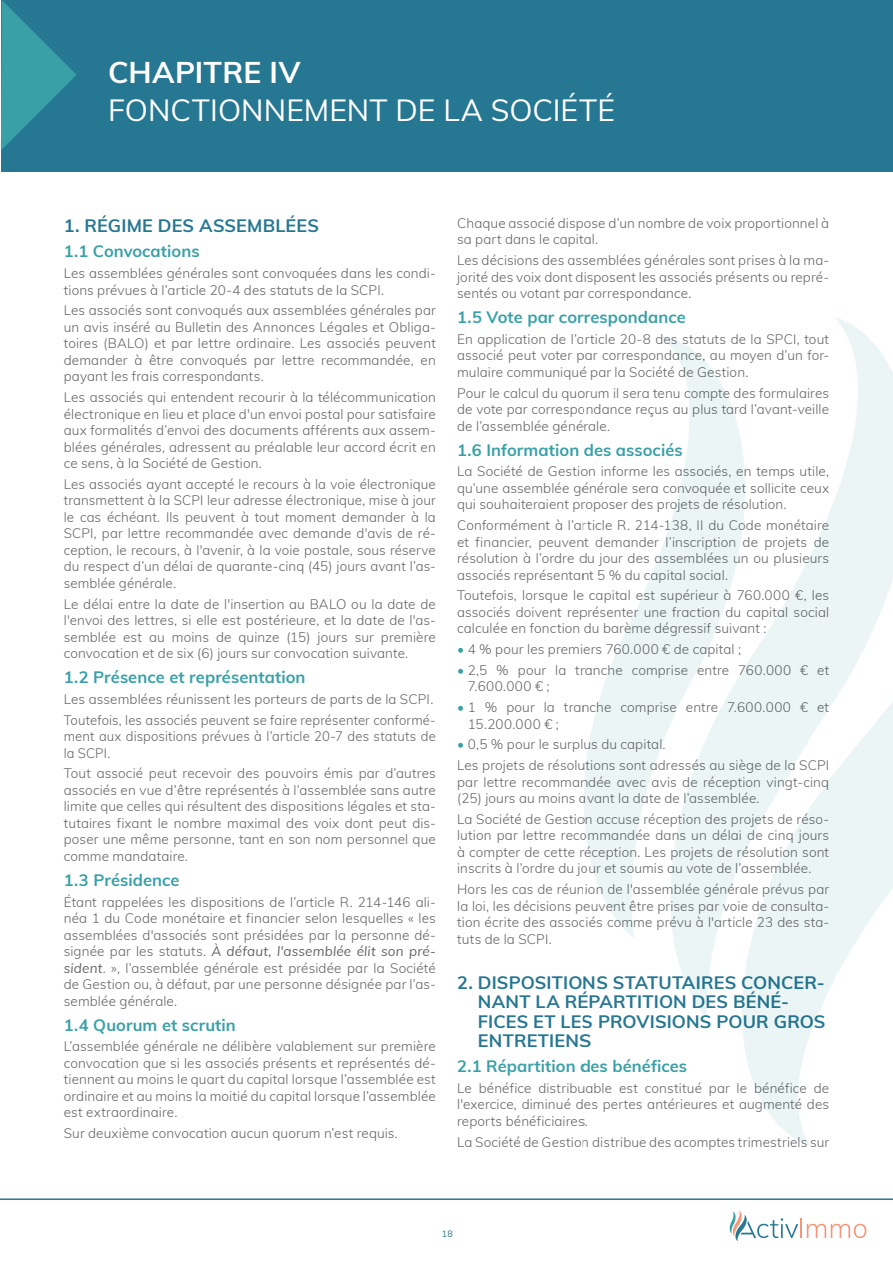
<style>
.page{position:relative;width:893px;height:1263px;background:#fff}
.page>*{position:absolute;margin:0;border:0;box-sizing:border-box;transform-origin:0 0}
.TITREs{font:30px "Muli";color:#fff}
.TITREs-2{font:700 30px "Muli";letter-spacing:.01em;color:#fff}
.Sous_Titres_CAP{font:700 18px/19.5px "Muli";letter-spacing:.01em;color:#267792}
.Sous_titre_2{font:700 16.5px "Muli";letter-spacing:.005em;color:#39a0a8}
.Corps_de_texte{font:300 13.5px/16.5px "Muli";letter-spacing:.01em;color:#636366;text-align:justify}
.t1{font:9px "Muli";color:#267792}
.s1{font-weight:400;font-style:italic}
.s2{color:#39a0a8}
</style>
<div class="page">
<svg style="left:730px;top:1211px;width:136px;height:30px"></svg>
<hr style="left:0;top:1198px;width:893px;height:2px;background:#267792">
<div style="left:2px;top:0;width:891px;height:172px;background:#267792"></div>
<svg style="left:1px;top:0;width:75px;height:150px"></svg>
<svg style="left:584px;top:336px;width:86px;height:602px"></svg>
<svg style="left:670px;top:317px;width:223px;height:701px;fill:#ebf5f6"></svg>
<svg style="left:742px;top:432px;width:151px;height:714px;fill:#ebf5f6"></svg>
<p class="TITREs-2" style="left:108px;top:51px;width:194px">CHAPITRE IV</p>
<p class="TITREs" style="left:108px;top:88px;width:508px">FONCTIONNEMENT DE LA SOCIÉTÉ</p>
<p class="Sous_Titres_CAP" style="left:64px;top:215px;width:257px">1. RÉGIME DES ASSEMBLÉES</p>
<p class="Sous_titre_2" style="left:64px;top:239px;width:137px">1.1 Convocations</p>
<p class="Corps_de_texte" style="left:64px;top:264px;width:374px">Les assemblées générales sont convoquées dans les condi&shy;tions prévues à l’article 20-4 des statuts de la SCPI.</p>
<p class="Corps_de_texte" style="left:64px;top:302px;width:374px">Les associés sont convoqués aux assemblées générales par un avis inséré au Bulletin des Annonces Légales et Obliga&shy;toires (BALO) et par lettre ordinaire. Les associés peuvent demander à être convoqués par lettre recommandée, en payant les frais correspondants.</p>
<p class="Corps_de_texte" style="left:64px;top:388px;width:374px">Les associés qui entendent recourir à la télécommunication électronique en lieu et place d'un envoi postal pour satisfaire aux formalités d’envoi des documents afférents aux assem&shy;blées générales, adressent au préalable leur accord écrit en ce sens, à la Société de Gestion.</p>
<p class="Corps_de_texte" style="left:64px;top:475px;width:374px">Les associés ayant accepté le recours à la voie électronique transmettent à la SCPI leur adresse électronique, mise à jour le cas échéant. Ils peuvent à tout moment demander à la SCPI, par lettre recommandée avec demande d'avis de ré&shy;ception, le recours, à l'avenir, à la voie postale, sous réserve du respect d’un délai de quarante-cinq (45) jours avant l’as&shy;semblée générale.</p>
<p class="Corps_de_texte" style="left:64px;top:595px;width:374px">Le délai entre la date de l'insertion au BALO ou la date de l'envoi des lettres, si elle est postérieure, et la date de l'as&shy;semblée est au moins de quinze (15) jours sur première convocation et de six (6) jours sur convocation suivante.</p>
<p class="Sous_titre_2" style="left:64px;top:665px;width:243px">1.2 Présence et représentation</p>
<p class="Corps_de_texte" style="left:64px;top:690px;width:371px">Les assemblées réunissent les porteurs de parts de la SCPI.</p>
<p class="Corps_de_texte" style="left:64px;top:711px;width:374px">Toutefois, les associés peuvent se faire représenter conformé&shy;ment aux dispositions prévues à l’article 20-7 des statuts de la SCPI.</p>
<p class="Corps_de_texte" style="left:64px;top:765px;width:374px">Tout associé peut recevoir des pouvoirs émis par d’autres associés en vue d’être représentés à l’assemblée sans autre limite que celles qui résultent des dispositions légales et sta&shy;tutaires fixant le nombre maximal des voix dont peut dis&shy;poser une même personne, tant en son nom personnel que comme mandataire.</p>
<p class="Sous_titre_2" style="left:64px;top:868px;width:117px">1.3 Présidence</p>
<p class="Corps_de_texte" style="left:64px;top:893px;width:374px">Étant rappelées les dispositions de l’article R. 214-146 ali&shy;néa 1 du Code monétaire et financier selon lesquelles « les assemblées d'associés sont présidées par la personne dé&shy;signée par les statuts. <span class="s1">À défaut, l'assemblée élit son pré&shy;sident</span>. », l’assemblée générale est présidée par la Société de Gestion ou, à défaut, par une personne désignée par l’as&shy;semblée générale.</p>
<p class="Sous_titre_2" style="left:64px;top:1013px;width:174px">1.4 Quorum et scrutin</p>
<p class="Corps_de_texte" style="left:64px;top:1038px;width:374px">L’assemblée générale ne délibère valablement sur première convocation que si les associés présents et représentés dé&shy;tiennent au moins le quart du capital lorsque l’assemblée est ordinaire et au moins la moitié du capital lorsque l’assemblée est extraordinaire.</p>
<p class="Corps_de_texte" style="left:64px;top:1124px;width:336px">Sur deuxième convocation aucun quorum n’est requis.</p>
<p class="Corps_de_texte" style="left:457px;top:214px;width:374px">Chaque associé dispose d’un nombre de voix proportionnel à sa part dans le capital.</p>
<p class="Corps_de_texte" style="left:457px;top:251px;width:374px">Les décisions des assemblées générales sont prises à la ma&shy;jorité des voix dont disposent les associés présents ou repré&shy;sentés ou votant par correspondance.</p>
<p class="Sous_titre_2" style="left:457px;top:305px;width:230px">1.5 Vote par correspondance</p>
<p class="Corps_de_texte" style="left:457px;top:330px;width:374px">En application de l’article 20-8 des statuts de la SPCI, tout associé peut voter par correspondance, au moyen d’un for&shy;mulaire communiqué par la Société de Gestion.</p>
<p class="Corps_de_texte" style="left:457px;top:384px;width:374px">Pour le calcul du quorum il sera tenu compte des formulaires de vote par correspondance reçus au plus tard l’avant-veille de l’assemblée générale.</p>
<p class="Sous_titre_2" style="left:457px;top:438px;width:227px">1.6 Information des associés</p>
<p class="Corps_de_texte" style="left:457px;top:463px;width:374px">La Société de Gestion informe les associés, en temps utile, qu’une assemblée générale sera convoquée et sollicite ceux qui souhaiteraient proposer des projets de résolution.</p>
<p class="Corps_de_texte" style="left:457px;top:516px;width:374px">Conformément à l’article R. 214-138, II du Code monétaire et financier, peuvent demander l’inscription de projets de résolution à l’ordre du jour des assemblées un ou plusieurs associés représentant 5 % du capital social.</p>
<p class="Corps_de_texte" style="left:457px;top:587px;width:374px">Toutefois, lorsque le capital est supérieur à 760.000 €, les associés doivent représenter une fraction du capital social calculée en fonction du barème dégressif suivant :</p>
<p class="Corps_de_texte" style="left:457px;top:640px;width:285px"><span class="s2">•</span> 4 % pour les premiers 760.000 € de capital ;</p>
<p class="Corps_de_texte" style="left:468px;top:661px;width:363px;text-indent:-11px"><span class="s2">•</span> 2,5 % pour la tranche comprise entre 760.000 € et<br>7.600.000 € ;</p>
<p class="Corps_de_texte" style="left:468px;top:698px;width:363px;text-indent:-11px"><span class="s2">•</span> 1 % pour la tranche comprise entre 7.600.000 € et<br>15.200.000 € ;</p>
<p class="Corps_de_texte" style="left:457px;top:736px;width:210px"><span class="s2">•</span> 0,5 % pour le surplus du capital.</p>
<p class="Corps_de_texte" style="left:457px;top:756px;width:374px">Les projets de résolutions sont adressés au siège de la SCPI par lettre recommandée avec avis de réception vingt-cinq (25) jours au moins avant la date de l’assemblée.</p>
<p class="Corps_de_texte" style="left:457px;top:810px;width:374px">La Société de Gestion accuse réception des projets de réso&shy;lution par lettre recommandée dans un délai de cinq jours à compter de cette réception. Les projets de résolution sont inscrits à l’ordre du jour et soumis au vote de l’assemblée.</p>
<p class="Corps_de_texte" style="left:457px;top:880px;width:374px">Hors les cas de réunion de l'assemblée générale prévus par la loi, les décisions peuvent être prises par voie de consulta&shy;tion écrite des associés comme prévu à l'article 23 des sta&shy;tuts de la SCPI.</p>
<p class="Sous_Titres_CAP" style="left:478px;top:971px;width:349px;text-indent:-21px">2. DISPOSITIONS STATUTAIRES CONCER-<br>NANT LA RÉPARTITION DES BÉNÉ-<br>FICES ET LES PROVISIONS POUR GROS<br>ENTRETIENS</p>
<p class="Sous_titre_2" style="left:457px;top:1054px;width:232px">2.1 Répartition des bénéfices</p>
<p class="Corps_de_texte" style="left:457px;top:1079px;width:374px">Le bénéfice distribuable est constitué par le bénéfice de l'exercice, diminué des pertes antérieures et augmenté des reports bénéficiaires.</p>
<p class="Corps_de_texte" style="left:457px;top:1133px;width:374px">La Société de Gestion distribue des acomptes trimestriels sur</p>
<p class="t1" style="left:442px;top:1227px;width:12px">18</p>
</div>
